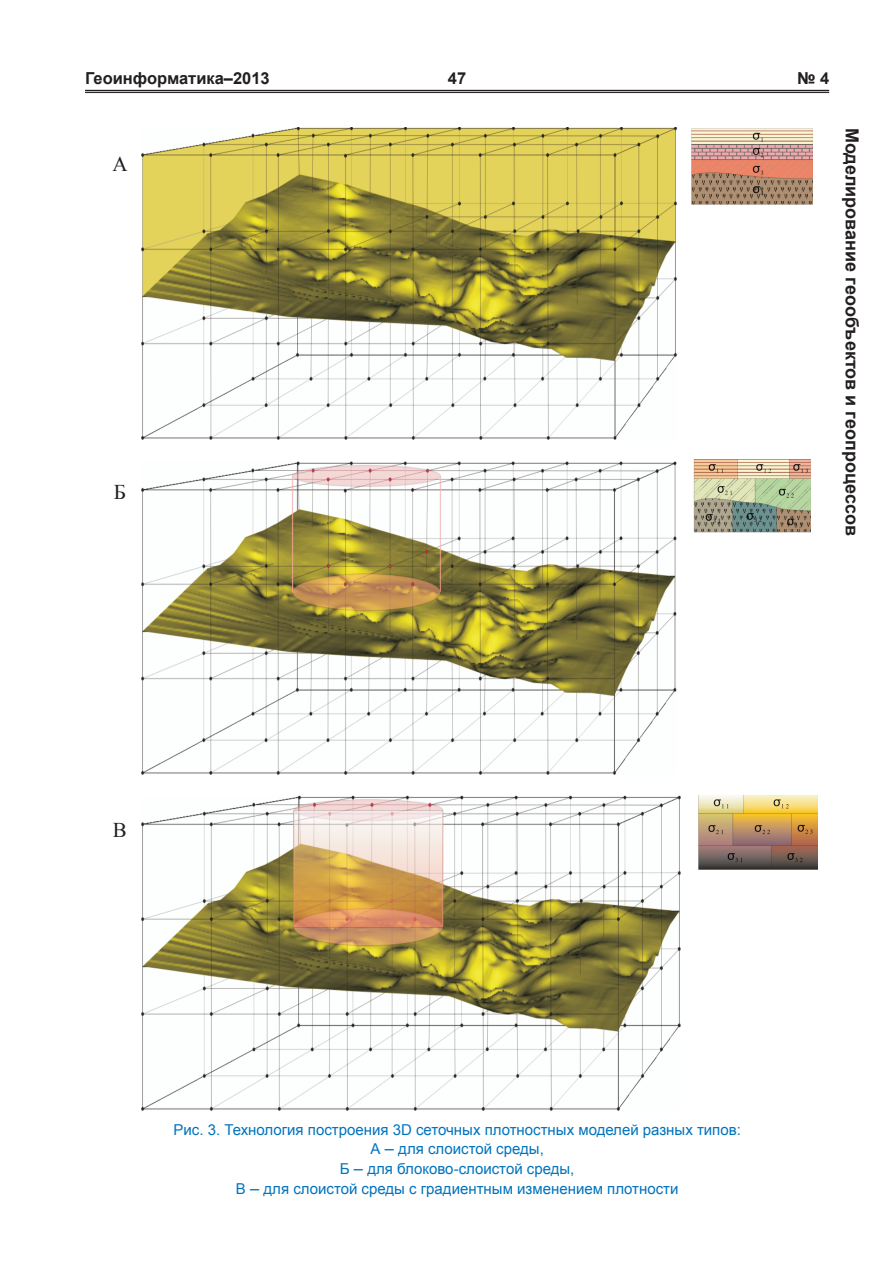
<style>
.page{position:relative;width:893px;height:1263px;background:#fff}
.page>*{position:absolute;margin:0;border:0;box-sizing:border-box;transform-origin:0 0}
.t1{font:21px "Times New Roman";color:#231f20}
.t2{font:700 18px "Arial";color:#231f20}
.t3{font:700 16.5px "Arial";color:#231f20}
.t4{font:15px/19.8px "Arial";color:#0073bd;text-align:center}
.s1{font-size:16.5px}
</style>
<div class="page">
<hr style="left:85px;top:90px;width:744px;height:1px;background:#231f20">
<hr style="left:85px;top:92px;width:744px;height:1px;background:#231f20">
<img style="left:141px;top:128px;width:671px;height:311px">
<img style="left:141px;top:460px;width:669px;height:315px">
<img style="left:141px;top:795px;width:676px;height:315px">
<p class="t3" style="left:85px;top:68px;width:186px">Геоинформатика–2013</p>
<p class="t3" style="left:448px;top:68px;width:20px">47</p>
<p class="t3" style="left:797px;top:68px;width:34px">№ 4</p>
<h1 class="t1" style="left:112px;top:149px;width:17px">А</h1>
<h1 class="t1" style="left:114px;top:478px;width:14px">Б</h1>
<p class="t2" style="left:864px;top:128px;width:409px;rotate:90deg">Моделирование геообъектов и геопроцессов</p>
<h1 class="t1" style="left:113px;top:816px;width:16px">В</h1>
<p class="t4" style="left:173px;top:1119px;width:569px">Рис. 3. Технология построения 3D сеточных плотностных моделей разных типов:<br>А <span class="s1">–</span> для слоистой среды,<br>Б <span class="s1">–</span> для блоково-слоистой среды,<br>В <span class="s1">–</span> для слоистой среды с градиентным изменением плотности</p>
</div>
